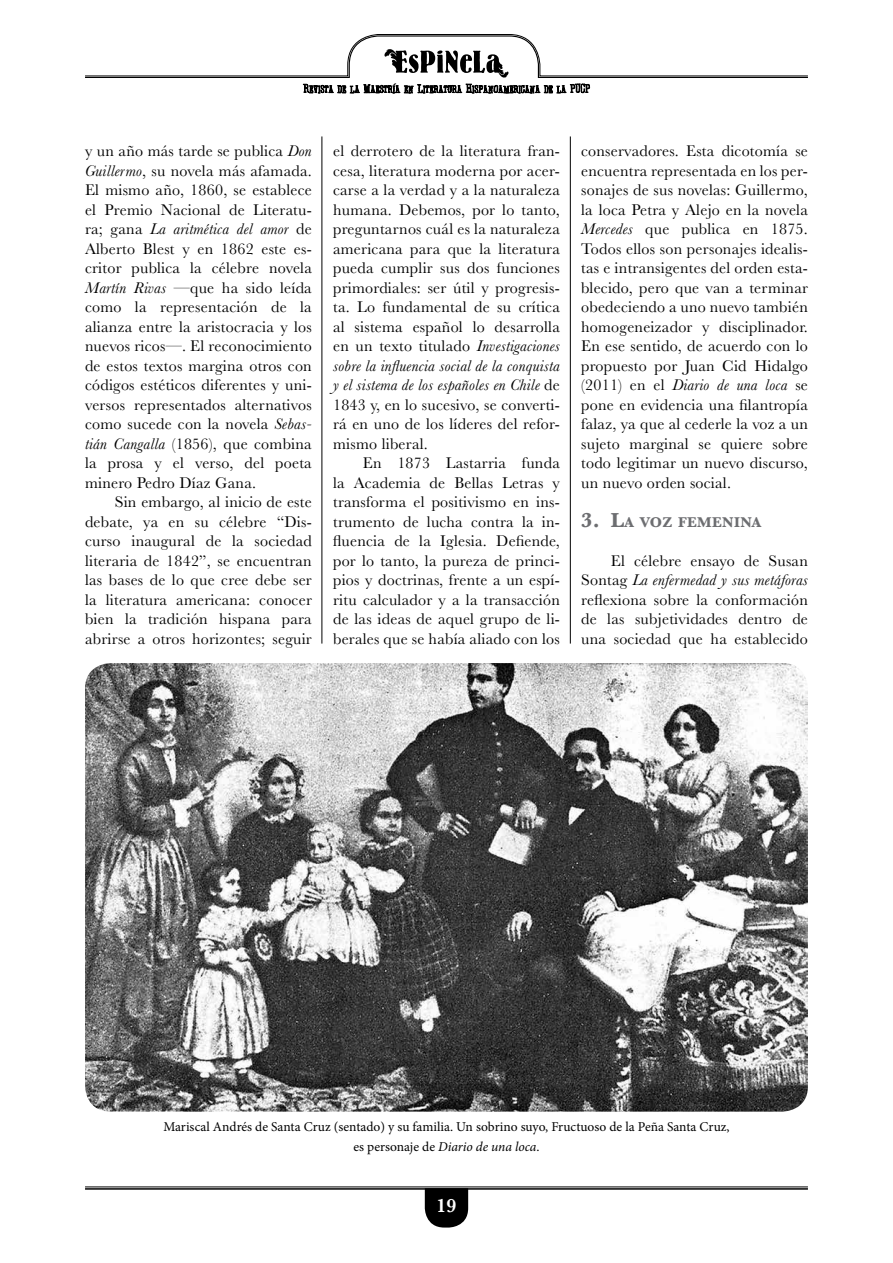
<style>
.page{position:relative;width:893px;height:1263px;background:#fff}
.page>*{position:absolute;margin:0;border:0;box-sizing:border-box;transform-origin:0 0}
.t1{font:600 19.95px "Baskerville";color:#fff}
.t2{font:16.05px/19.5px "Baskerville";letter-spacing:.015em;color:#000;text-align:justify}
.t3{font:700 14.7px "Baskerville";letter-spacing:.02em;color:#6d6e71}
.t4{font:13.5px/19.5px "Minion Pro";letter-spacing:-.005em;color:#000;text-align:center}
.s1{font-style:italic}
.s2{font-size:21px}
</style>
<div class="page">
<svg style="left:425px;top:1190px;width:43px;height:37px;background:#141414"></svg>
<hr style="left:85px;top:1187px;width:723px;height:1px;background:#000">
<hr style="left:85px;top:1188px;width:723px;height:2px;background:#000">
<svg style="left:85px;top:34px;width:723px;height:60px"></svg>
<img style="left:85px;top:663px;width:723px;height:449px">
<hr style="left:322px;top:136px;width:1px;height:508px;background:#000">
<hr style="left:570px;top:136px;width:1px;height:508px;background:#000">
<p class="t2" style="left:85px;top:141px;width:228px">y un año más tarde se publica <span class="s1">Don Guillermo</span>, su novela más afamada.<br>El mismo año, 1860, se establece el Premio Nacional de Literatu&shy;ra; gana <span class="s1">La aritmética del amor</span> de Alberto Blest y en 1862 este es&shy;critor publica la célebre novela <span class="s1">Martín Rivas</span> —que ha sido leída como la representación de la alianza entre la aristocracia y los nuevos ricos—. El reconocimiento de estos textos margina otros con códigos estéticos diferentes y uni&shy;versos representados alternativos como sucede con la novela <span class="s1">Sebas&shy;tián Cangalla</span> (1856), que combina la prosa y el verso, del poeta minero Pedro Díaz Gana.</p>
<p class="t2" style="left:85px;top:492px;width:228px;text-indent:30px">Sin embargo, al inicio de este debate, ya en su célebre “Dis&shy;curso inaugural de la sociedad literaria de 1842”, se encuentran las bases de lo que cree debe ser la literatura americana: conocer bien la tradición hispana para abrirse a otros horizontes; seguir</p>
<p class="t2" style="left:333px;top:141px;width:228px">el derrotero de la literatura fran&shy;cesa, literatura moderna por acer&shy;carse a la verdad y a la naturaleza humana. Debemos, por lo tanto, preguntarnos cuál es la naturaleza americana para que la literatura pueda cumplir sus dos funciones primordiales: ser útil y progresis&shy;ta. Lo fundamental de su crítica al sistema español lo desarrolla en un texto titulado <span class="s1">Investigaciones sobre la influencia social de la conquista y el sistema de los españoles en Chile</span> de 1843 y, en lo sucesivo, se converti&shy;rá en uno de los líderes del refor&shy;mismo liberal.</p>
<p class="t2" style="left:333px;top:453px;width:228px;text-indent:30px">En 1873 Lastarria funda la Academia de Bellas Letras y transforma el positivismo en ins&shy;trumento de lucha contra la in&shy;fluencia de la Iglesia. Defiende, por lo tanto, la pureza de princi&shy;pios y doctrinas, frente a un espí&shy;ritu calculador y a la transacción de las ideas de aquel grupo de li&shy;berales que se había aliado con los</p>
<p class="t2" style="left:581px;top:141px;width:228px">conservadores. Esta dicotomía se encuentra representada en los per&shy;sonajes de sus novelas: Guillermo, la loca Petra y Alejo en la novela <span class="s1">Mercedes</span> que publica en 1875.<br>Todos ellos son personajes idealis&shy;tas e intransigentes del orden esta&shy;blecido, pero que van a terminar obedeciendo a uno nuevo también homogeneizador y disciplinador.<br>En ese sentido, de acuerdo con lo propuesto por Juan Cid Hidalgo (2011) en el <span class="s1">Diario de una loca</span> se pone en evidencia una filantropía falaz, ya que al cederle la voz a un sujeto marginal se quiere sobre todo legitimar un nuevo discurso, un nuevo orden social.</p>
<p class="t3" style="left:581px;top:511px;width:181px"><span class="s2">3. L</span>A VOZ FEMENINA</p>
<p class="t2" style="left:581px;top:551px;width:228px;text-indent:30px">El célebre ensayo de Susan Sontag <span class="s1">La enfermedad y sus metáforas </span>reflexiona sobre la conformación de las subjetividades dentro de una sociedad que ha establecido</p>
<p class="t4" style="left:163px;top:1117px;width:568px">Mariscal Andrés de Santa Cruz (sentado) y su familia. Un sobrino suyo, Fructuoso de la Peña Santa Cruz, es personaje de <span class="s1">Diario de una loca</span>.</p>
<p class="t1" style="left:437px;top:1192px;width:21px">19</p>
</div>
